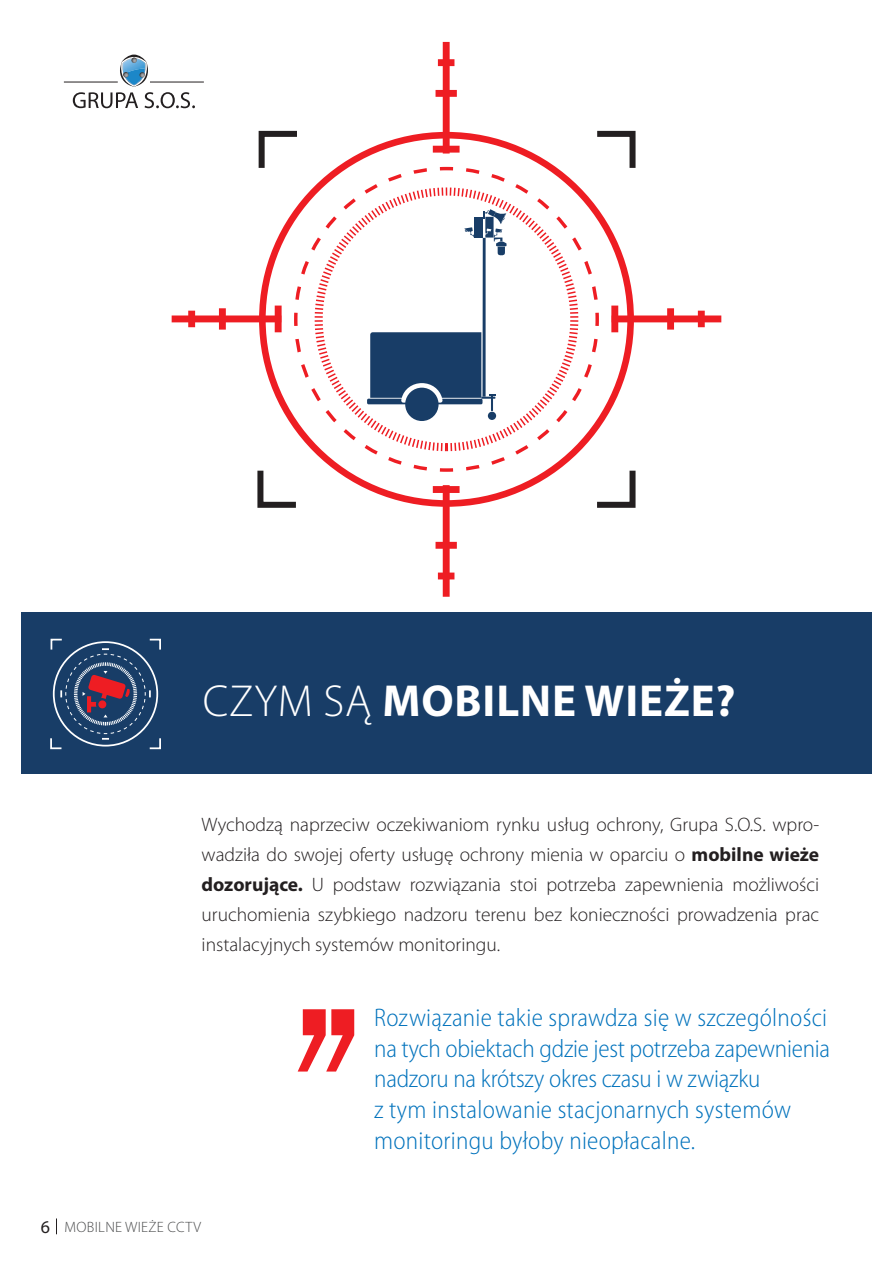
<style>
.page{position:relative;width:893px;height:1263px;background:#fff}
.page>*{position:absolute;margin:0;border:0;box-sizing:border-box;transform-origin:0 0}
.t1{font:700 45px "Myriad Pro";letter-spacing:.02em;color:#fff}
.t2{font:300 semi-condensed 25.5px/30.6px "Myriad Pro";letter-spacing:.01em;color:#0072bc}
.t3{font:300 19.5px/30px "Myriad Pro";color:#231f20;text-align:justify}
.t4{font:300 15px "Myriad Pro";letter-spacing:.02em;color:#4b4c4d}
.s1{font-weight:300}
.s2{font-weight:700}
.s3{font-weight:400;font-size:18px;color:#231f20}
</style>
<div class="page">
<hr style="left:64px;top:82px;width:54px;height:1px;background:#231f20">
<hr style="left:150px;top:82px;width:54px;height:1px;background:#231f20">
<svg style="left:73px;top:55px;width:122px;height:53px"></svg>
<div style="left:21px;top:612px;width:851px;height:162px;background:#183d67"></div>
<svg style="left:56px;top:1218px;width:1px;height:16px"></svg>
<svg style="left:298px;top:1009px;width:56px;height:62px"></svg>
<svg style="left:50px;top:638px;width:111px;height:112px"></svg>
<svg style="left:258px;top:130px;width:179px;height:173px"></svg>
<svg style="left:292px;top:165px;width:307px;height:164px"></svg>
<div style="left:443px;top:42px;width:7px;height:112px;background:#ee1d23"></div>
<div style="left:433px;top:146px;width:27px;height:7px;background:#ee1d23"></div>
<div style="left:436px;top:90px;width:21px;height:7px;background:#ee1d23"></div>
<div style="left:438px;top:59px;width:16px;height:7px;background:#ee1d23"></div>
<div style="left:443px;top:485px;width:7px;height:112px;background:#ee1d23"></div>
<div style="left:436px;top:542px;width:21px;height:7px;background:#ee1d23"></div>
<div style="left:438px;top:573px;width:16px;height:6px;background:#ee1d23"></div>
<div style="left:172px;top:315px;width:109px;height:7px;background:#ee1d23"></div>
<div style="left:275px;top:306px;width:7px;height:26px;background:#ee1d23"></div>
<div style="left:219px;top:308px;width:7px;height:22px;background:#ee1d23"></div>
<div style="left:188px;top:311px;width:7px;height:16px;background:#ee1d23"></div>
<div style="left:612px;top:315px;width:109px;height:7px;background:#ee1d23"></div>
<div style="left:611px;top:306px;width:7px;height:26px;background:#ee1d23"></div>
<div style="left:667px;top:308px;width:7px;height:22px;background:#ee1d23"></div>
<div style="left:698px;top:311px;width:7px;height:16px;background:#ee1d23"></div>
<svg style="left:257px;top:329px;width:379px;height:182px"></svg>
<div style="left:418px;top:401px;width:8px;height:8px;background:#183d67;border-radius:50%"></div>
<svg style="left:482px;top:310px;width:4px;height:87px"></svg>
<svg style="left:462px;top:130px;width:174px;height:180px"></svg>
<div style="left:403px;top:338px;width:39px;height:38px;background:#183d67"></div>
<h1 class="t1" style="left:203px;top:675px;width:534px"><span class="s1">CZYM SĄ</span> MOBILNE WIEŻE?</h1>
<p class="t3" style="left:202px;top:809px;width:619px">Wychodzą naprzeciw oczekiwaniom rynku usług ochrony, Grupa S.O.S. wpro&shy;wadziła do swojej oferty usługę ochrony mienia w oparciu o <span class="s2">mobilne wieże dozorujące.</span> U podstaw rozwiązania stoi potrzeba zapewnienia możliwości uruchomienia szybkiego nadzoru terenu bez konieczności prowadzenia prac instalacyjnych systemów monitoringu.</p>
<p class="t4" style="left:41px;top:1218px;width:162px"><span class="s3">6</span> MOBILNE WIEŻE CCTV</p>
<h2 class="t2" style="left:374px;top:1003px;width:458px">Rozwiązanie takie sprawdza się w szczególności na tych obiektach gdzie jest potrzeba zapewnienia nadzoru na krótszy okres czasu i w związku<br>z tym instalowanie stacjonarnych systemów monitoringu byłoby nieopłacalne.</h2>
</div>
